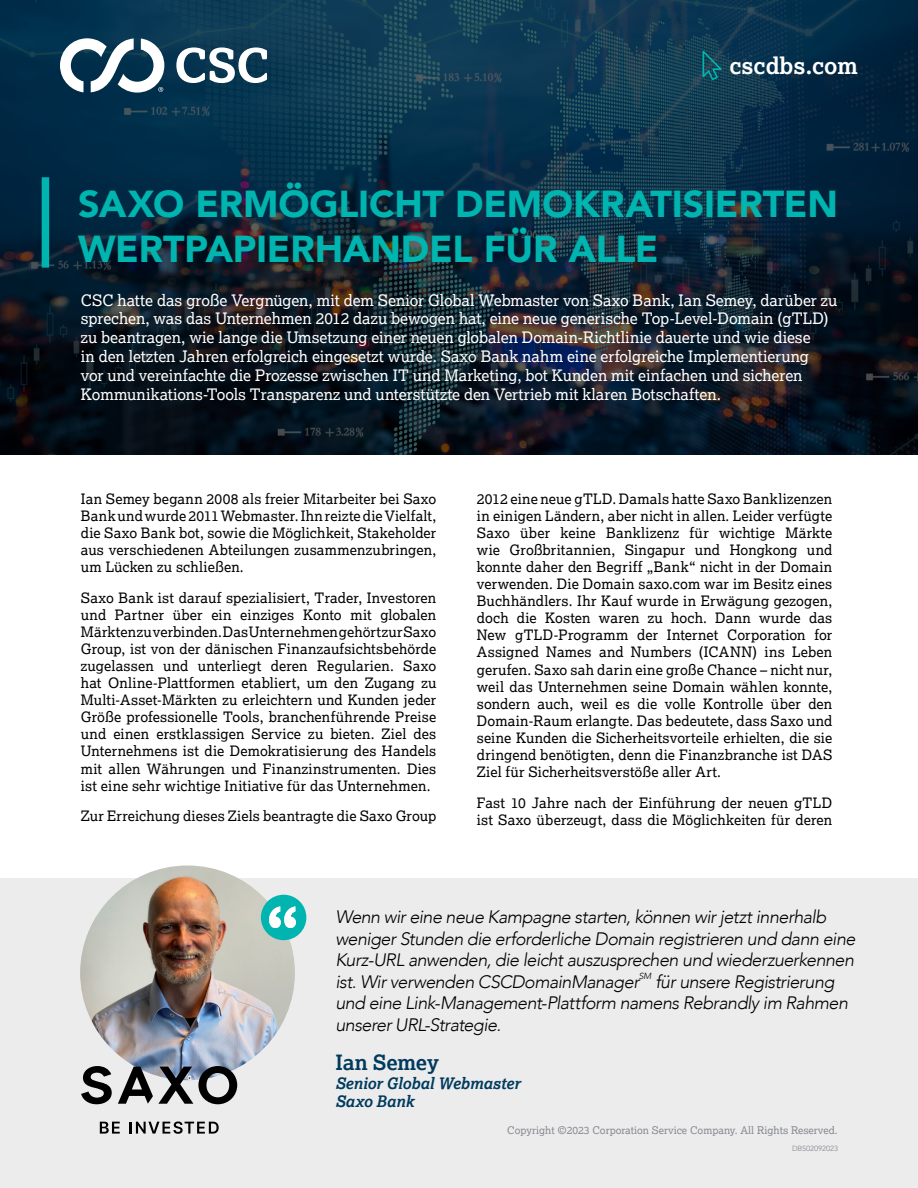
<style>
.page{position:relative;width:918px;height:1188px;background:#fff}
.page>*{position:absolute;margin:0;border:0;box-sizing:border-box;transform-origin:0 0}
.t1{font:700 64.5px "Lexia";color:#fff}
.t2{font:900 37.5px/45px "Avenir";letter-spacing:-.005em;color:#00b5af}
.t3{font:700 22.95px "Lexia";color:#fff}
.t4{font:700 21px "Lexia";letter-spacing:-.005em;color:#003a5d}
.t5{font:italic 300 18px/21.6px "Avenir";letter-spacing:-.03em;color:#000}
.t6{font:15.75px/18.9px "Lexia";letter-spacing:-.005em;color:#fff}
.t7{font:italic 700 15.75px/18.9px "Lexia";letter-spacing:-.015em;color:#003a5d}
.t8{font:14.25px/17.1px "Lexia";letter-spacing:.01em;color:#000;text-align:justify}
.t9{font:10.5px "Lexia";color:#878a8f}
.t10{font:italic 300 8.85px "Avenir";color:#000}
.t11{font:7.5px "Avenir";letter-spacing:-.02em;color:#878a8f}
</style>
<div class="page">
<div style="left:0;top:878px;width:918px;height:310px;background:#ececed"></div>
<svg style="left:0;top:0;width:918px;height:455px;background:#0c2537"></svg>
<img style="left:80px;top:866px;width:215px;height:214px;border-radius:107px">
<div style="left:42px;top:177px;width:7px;height:91px;background:#00b5af"></div>
<div style="left:261px;top:895px;width:45px;height:45px;background:#00b5af;border-radius:50%"></div>
<svg style="left:703px;top:51px;width:19px;height:29px"></svg>
<svg style="left:176px;top:47px;width:91px;height:36px"></svg>
<svg style="left:60px;top:38px;width:104px;height:55px"></svg>
<svg style="left:81px;top:1066px;width:156px;height:38px"></svg>
<svg style="left:100px;top:1122px;width:20px;height:12px"></svg>
<svg style="left:129px;top:1121px;width:90px;height:13px"></svg>
<h3 class="t3" style="left:729px;top:51px;width:130px">cscdbs.com</h3>
<h2 class="t2" style="left:78px;top:181px;width:761px">SAXO ERMÖGLICHT DEMOKRATISIERTEN<br>WERTPAPIERHANDEL FÜR ALLE</h2>
<p class="t6" style="left:81px;top:290px;width:758px">CSC hatte das große Vergnügen, mit dem Senior Global Webmaster von Saxo Bank, Ian Semey, darüber zu sprechen, was das Unternehmen 2012 dazu bewogen hat, eine neue generische Top-Level-Domain (gTLD) zu beantragen, wie lange die Umsetzung einer neuen globalen Domain-Richtlinie dauerte und wie diese<br>in den letzten Jahren erfolgreich eingesetzt wurde. Saxo Bank nahm eine erfolgreiche Implementierung<br>vor und vereinfachte die Prozesse zwischen IT und Marketing, bot Kunden mit einfachen und sicheren Kommunikations-Tools Transparenz und unterstützte den Vertrieb mit klaren Botschaften.</p>
<p class="t8" style="left:81px;top:490px;width:357px">Ian Semey begann 2008 als freier Mitarbeiter bei Saxo Bank und wurde 2011 Webmaster. Ihn reizte die Vielfalt, die Saxo Bank bot, sowie die Möglichkeit, Stakeholder aus verschiedenen Abteilungen zusammenzubringen, um Lücken zu schließen.</p>
<p class="t8" style="left:81px;top:588px;width:357px">Saxo Bank ist darauf spezialisiert, Trader, Investoren und Partner über ein einziges Konto mit globalen Märkten zu verbinden. Das Unternehmen gehört zur Saxo Group, ist von der dänischen Finanzaufsichtsbehörde zugelassen und unterliegt deren Regularien. Saxo hat Online-Plattformen etabliert, um den Zugang zu Multi-Asset-Märkten zu erleichtern und Kunden jeder Größe professionelle Tools, branchenführende Preise und einen erstklassigen Service zu bieten. Ziel des Unternehmens ist die Demokratisierung des Handels mit allen Währungen und Finanzinstrumenten. Dies ist eine sehr wichtige Initiative für das Unternehmen.</p>
<p class="t8" style="left:81px;top:807px;width:357px">Zur Erreichung dieses Ziels beantragte die Saxo Group</p>
<p class="t8" style="left:477px;top:489px;width:357px">2012 eine neue gTLD. Damals hatte Saxo Banklizenzen in einigen Ländern, aber nicht in allen. Leider verfügte Saxo über keine Banklizenz für wichtige Märkte wie Großbritannien, Singapur und Hongkong und konnte daher den Begriff „Bank“ nicht in der Domain verwenden. Die Domain saxo.com war im Besitz eines Buchhändlers. Ihr Kauf wurde in Erwägung gezogen, doch die Kosten waren zu hoch. Dann wurde das New gTLD-Programm der Internet Corporation for Assigned Names and Numbers (ICANN) ins Leben gerufen. Saxo sah darin eine große Chance – nicht nur, weil das Unternehmen seine Domain wählen konnte, sondern auch, weil es die volle Kontrolle über den Domain-Raum erlangte. Das bedeutete, dass Saxo und seine Kunden die Sicherheitsvorteile erhielten, die sie dringend benötigten, denn die Finanzbranche ist DAS Ziel für Sicherheitsverstöße aller Art.</p>
<p class="t8" style="left:477px;top:794px;width:357px">Fast 10 Jahre nach der Einführung der neuen gTLD ist Saxo überzeugt, dass die Möglichkeiten für deren</p>
<h1 class="t1" style="left:265px;top:891px;width:37px">“</h1>
<p class="t5" style="left:335px;top:906px;width:522px">Wenn wir eine neue Kampagne starten, können wir jetzt innerhalb weniger Stunden die erforderliche Domain registrieren und dann eine Kurz-URL anwenden, die leicht auszusprechen und wiederzuerkennen ist. Wir verwenden CSCDomainManager</p>
<p class="t10" style="left:639px;top:971px;width:14px">SM</p>
<p class="t5" style="left:335px;top:971px;width:514px;text-indent:320px">für unsere Registrierung und eine Link-Management-Plattform namens Rebrandly im Rahmen unserer URL-Strategie.</p>
<h3 class="t4" style="left:335px;top:1049px;width:105px">Ian Semey</h3>
<p class="t7" style="left:335px;top:1073px;width:187px">Senior Global Webmaster<br>Saxo Bank</p>
<p class="t9" style="left:507px;top:1123px;width:332px">Copyright ©2023 Corporation Service Company. All Rights Reserved.</p>
<p class="t11" style="left:792px;top:1144px;width:48px">DBS02092023</p>
</div>
